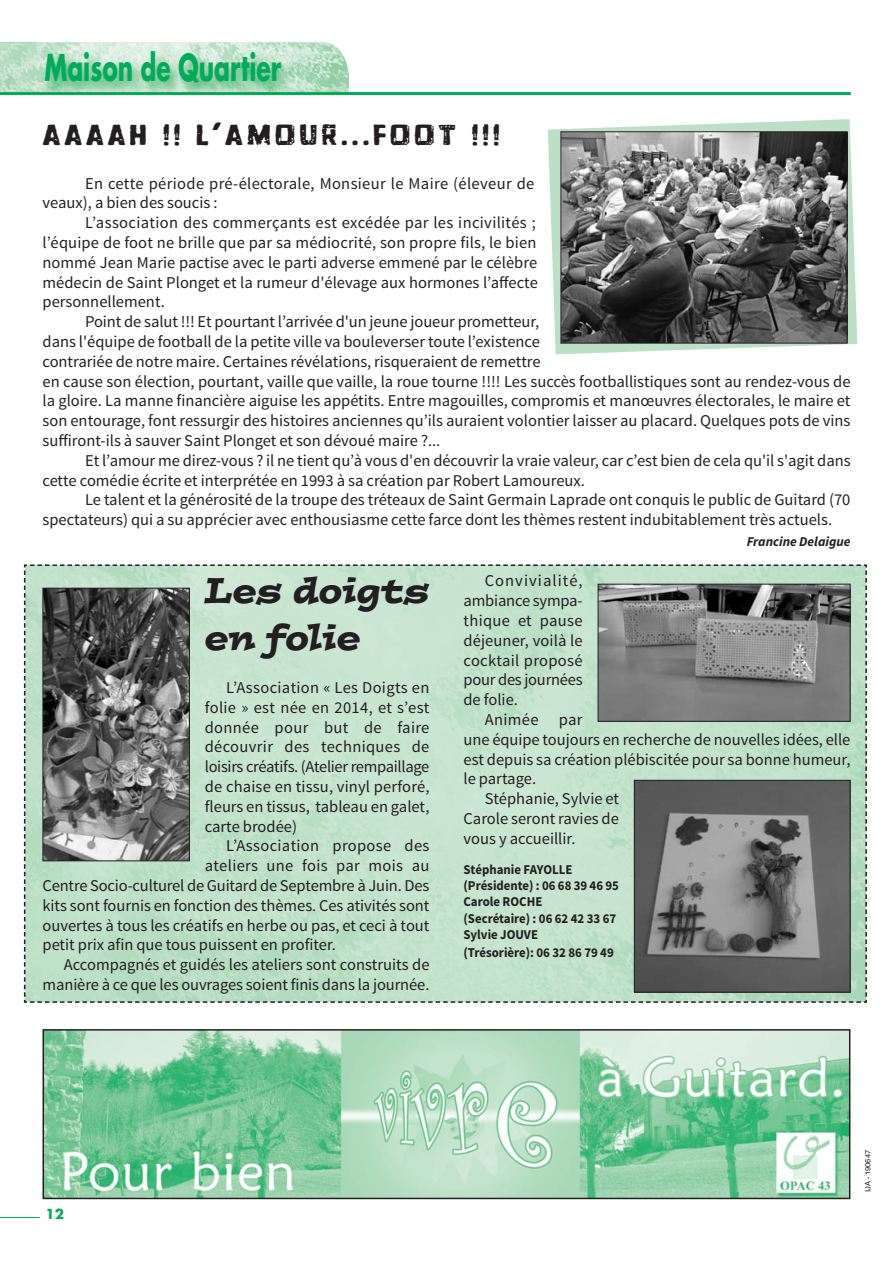
<style>
.page{position:relative;width:893px;height:1263px;background:#fff}
.page>*{position:absolute;margin:0;border:0;box-sizing:border-box;transform-origin:0 0}
.t1{font:700 36px "Futura";color:#00ac5a;scale:.65 1}
.t2{font:italic 36px/47px "Postino";color:#231f20;scale:.95 1}
.t3{font:27px "Xoxo";letter-spacing:.1em;color:#231f20;scale:1.35 1}
.t4{font:16.5px/19.8px "Source Sans Pro";color:#231f20}
.t5{font:16.5px/19.8px "Source Sans Pro";letter-spacing:.02em;color:#231f20}
.t6{font:700 13.5px/16.2px "Source Sans Pro";color:#231f20;scale:.95 1}
.t7{font:italic 700 13.5px "Source Sans Pro";color:#231f20}
.t8{font:700 13.5px "Futura";color:#00ac5a}
.t9{font:7.5px "Helvetica";color:#231f20}
</style>
<div class="page">
<svg style="left:23px;top:564px;width:844px;height:439px;background:#c0dfc9"></svg>
<img style="left:46px;top:1032px;width:801px;height:164px">
<div style="left:43px;top:1029px;width:807px;height:170px;border:2px solid #231f20"></div>
<img style="left:0;top:43px;width:35px;height:49px">
<img style="left:35px;top:42px;width:293px;height:1px">
<img style="left:35px;top:43px;width:314px;height:49px">
<hr style="left:0;top:92px;width:851px;height:3px;background:#00ac5a">
<hr style="left:0;top:1217px;width:40px;height:1px;background:#00ac5a">
<svg style="left:548px;top:119px;width:309px;height:235px;fill:#bce0c6"></svg>
<img style="left:562px;top:133px;width:283px;height:208px">
<div style="left:560px;top:131px;width:287px;height:212px;border:1px solid #231f20"></div>
<img style="left:636px;top:782px;width:212px;height:208px">
<div style="left:634px;top:780px;width:216px;height:212px;border:1px solid #231f20"></div>
<img style="left:45px;top:590px;width:143px;height:269px">
<div style="left:43px;top:588px;width:147px;height:273px;border:1px solid #231f20"></div>
<img style="left:600px;top:586px;width:248px;height:134px">
<div style="left:598px;top:584px;width:252px;height:138px;border:1px solid #231f20"></div>
<h1 class="t1" style="left:44px;top:51px;width:366px">Maison de Quartier</h1>
<h2 class="t3" style="left:43px;top:120px;width:340px">AAAAH !! L’AMOUR...FOOT !!!</h2>
<p class="t5" style="left:43px;top:175px;width:493px;text-indent:43px">En cette période pré-électorale, Monsieur le Maire (éleveur de veaux), a bien des soucis :</p>
<p class="t4" style="left:43px;top:214px;width:497px;text-indent:43px">L’association des commerçants est excédée par les incivilités ; l’équipe de foot ne brille que par sa médiocrité, son propre fils, le bien nommé Jean Marie pactise avec le parti adverse emmené par le célèbre médecin de Saint Plonget et la rumeur d'élevage aux hormones l’affecte personnellement.</p>
<p class="t4" style="left:43px;top:313px;width:809px;text-indent:43px">Point de salut !!! Et pourtant l’arrivée d'un jeune joueur prometteur,<br>dans l'équipe de football de la petite ville va bouleverser toute l’existence<br>contrariée de notre maire. Certaines révélations, risqueraient de remettre<br>en cause son élection, pourtant, vaille que vaille, la roue tourne !!!! Les succès footballistiques sont au rendez-vous de la gloire. La manne financière aiguise les appétits. Entre magouilles, compromis et manœuvres électorales, le maire et son entourage, font ressurgir des histoires anciennes qu’ils auraient volontier laisser au placard. Quelques pots de vins suffiront-ils à sauver Saint Plonget et son dévoué maire ?...</p>
<p class="t4" style="left:43px;top:452px;width:810px;text-indent:43px">Et l’amour me direz-vous ? il ne tient qu’à vous d'en découvrir la vraie valeur, car c’est bien de cela qu'il s'agit dans cette comédie écrite et interprétée en 1993 à sa création par Robert Lamoureux.</p>
<p class="t4" style="left:43px;top:491px;width:809px;text-indent:43px">Le talent et la générosité de la troupe des tréteaux de Saint Germain Laprade ont conquis le public de Guitard (70 spectateurs) qui a su apprécier avec enthousiasme cette farce dont les thèmes restent indubitablement très actuels.</p>
<p class="t7" style="left:747px;top:537px;width:105px">Francine Delaigue</p>
<h1 class="t2" style="left:205px;top:571px;width:238px">Les doigts en folie</h1>
<p class="t4" style="left:205px;top:679px;width:226px;text-align:justify;text-indent:21px">L’Association « Les Doigts en folie » est née en 2014, et s’est donnée pour but de faire découvrir des techniques de loisirs créatifs. (Atelier rempaillage de chaise en tissu, vinyl perforé, fleurs en tissus, tableau en galet, carte brodée)</p>
<p class="t5" style="left:226px;top:837px;width:205px">L’Association propose des</p>
<p class="t5" style="left:205px;top:857px;width:226px">ateliers une fois par mois au</p>
<p class="t4" style="left:43px;top:877px;width:388px">Centre Socio-culturel de Guitard de Septembre à Juin. Des</p>
<p class="t4" style="left:43px;top:897px;width:388px">kits sont fournis en fonction des thèmes. Ces ativités sont</p>
<p class="t4" style="left:43px;top:917px;width:388px">ouvertes à tous les créatifs en herbe ou pas, et ceci à tout</p>
<p class="t4" style="left:43px;top:936px;width:295px">petit prix afin que tous puissent en profiter.</p>
<p class="t4" style="left:64px;top:956px;width:367px">Accompagnés et guidés les ateliers sont construits de</p>
<p class="t4" style="left:43px;top:976px;width:388px">manière à ce que les ouvrages soient finis dans la journée.</p>
<p class="t4" style="left:463px;top:572px;width:121px;text-align:justify;text-indent:21px">Convivialité, ambiance sympa&shy;thique et pause déjeuner, voilà le cocktail proposé pour des journées de folie.</p>
<p class="t5" style="left:485px;top:711px;width:99px">Animée par</p>
<p class="t4" style="left:463px;top:731px;width:388px">une équipe toujours en recherche de nouvelles idées, elle</p>
<p class="t4" style="left:463px;top:751px;width:388px">est depuis sa création plébiscitée pour sa bonne humeur,</p>
<p class="t4" style="left:463px;top:770px;width:74px">le partage.</p>
<p class="t4" style="left:485px;top:790px;width:136px">Stéphanie, Sylvie et</p>
<p class="t4" style="left:463px;top:810px;width:157px">Carole seront ravies de</p>
<p class="t4" style="left:463px;top:830px;width:113px">vous y accueillir.</p>
<p class="t6" style="left:463px;top:863px;width:165px">Stéphanie FAYOLLE (Présidente) : 06 68 39 46 95<br>Carole ROCHE<br>(Secrétaire) : 06 62 42 33 67<br>Sylvie JOUVE</p>
<p class="t6" style="left:463px;top:946px;width:160px">(Trésorière): 06 32 86 79 49</p>
<p class="t8" style="left:46px;top:1207px;width:20px">12</p>
<p class="t9" style="left:865px;top:1192px;width:43px;rotate:-90deg">IJA - 190647</p>
</div>
